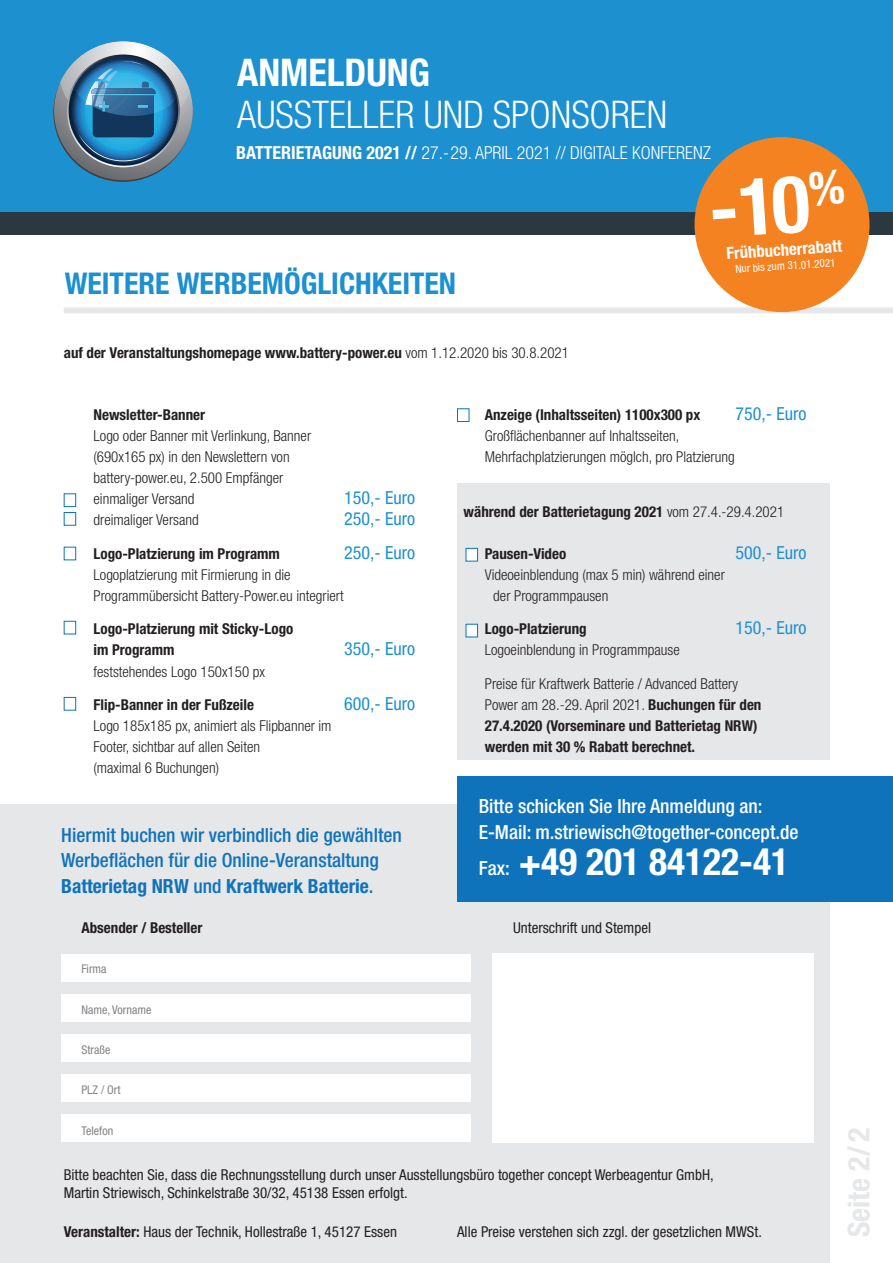
<style>
.page{position:relative;width:893px;height:1263px;background:#fff}
.page>*{position:absolute;margin:0;border:0;box-sizing:border-box;transform-origin:0 0}
.t1{font:700 condensed 79.35px "Helvetica Neue";color:#fff}
.t2{font:300 condensed 38.1px "Helvetica Neue";color:#fff}
.t3{font:700 condensed 38.1px "Helvetica Neue";color:#fff}
.t4{font:700 condensed 37.5px "Helvetica Neue";color:#fff}
.t5{font:700 condensed 30px "Helvetica Neue";color:#1d90d0}
.t6{font:700 condensed 30px "Helvetica Neue";color:#e6e7e9}
.t7{font:500 condensed 19.5px/25.5px "Helvetica Neue";color:#0e73bb}
.t8{font:500 condensed 19.5px/25.5px "Helvetica Neue";color:#fff}
.t9{font:condensed 18px "Helvetica Neue";color:#1d90d0}
.t10{font:300 condensed 18px "Helvetica Neue";color:#fff}
.t11{font:700 condensed 16.65px "Helvetica Neue";color:#fff}
.t12{font:300 condensed 15px/21px "Helvetica Neue";color:#231f20}
.t13{font:700 condensed 15px/21px "Helvetica Neue";color:#231f20}
.t14{font:condensed 15px/18px "Helvetica Neue";color:#231f20}
.t15{font:condensed 12px "Helvetica Neue";color:#808285}
.t16{font:condensed 11.1px "Helvetica Neue";color:#fff}
.s1{font-weight:700}
.s2{font-weight:300}
.s3{font-weight:500;font-size:19.5px}
</style>
<div class="page">
<div style="left:0;top:1204px;width:829px;height:59px;background:#e6e7e9"></div>
<div style="left:0;top:0;width:893px;height:217px;background:#1d90d0"></div>
<div style="left:0;top:212px;width:893px;height:23px;background:#2c3840"></div>
<svg style="left:54px;top:42px;width:139px;height:138px"></svg>
<svg style="left:60px;top:41px;width:130px;height:128px"></svg>
<div style="left:0;top:804px;width:829px;height:405px;background:#e6e7e9"></div>
<div style="left:457px;top:484px;width:372px;height:276px;background:#e6e7e9"></div>
<div style="left:457px;top:776px;width:436px;height:125px;background:#0e73bb"></div>
<div style="left:62px;top:1114px;width:409px;height:28px;background:#fff"></div>
<div style="left:62px;top:1074px;width:409px;height:28px;background:#fff"></div>
<div style="left:62px;top:1034px;width:409px;height:28px;background:#fff"></div>
<div style="left:62px;top:994px;width:409px;height:28px;background:#fff"></div>
<div style="left:62px;top:954px;width:409px;height:28px;background:#fff"></div>
<div style="left:492px;top:953px;width:322px;height:189px;background:#fff"></div>
<div style="left:64px;top:307px;width:829px;height:6px;background:#e6e7e9"></div>
<div style="left:64px;top:493px;width:12px;height:14px;background:#fff;border:1px solid #0e73bb"></div>
<div style="left:64px;top:512px;width:12px;height:14px;background:#fff;border:1px solid #0e73bb"></div>
<div style="left:457px;top:408px;width:12px;height:14px;background:#fff;border:1px solid #0e73bb"></div>
<div style="left:466px;top:548px;width:12px;height:13px;background:#fff;border:1px solid #0e73bb"></div>
<div style="left:466px;top:624px;width:12px;height:13px;background:#fff;border:1px solid #0e73bb"></div>
<div style="left:64px;top:547px;width:12px;height:13px;background:#fff;border:1px solid #0e73bb"></div>
<div style="left:64px;top:621px;width:12px;height:13px;background:#fff;border:1px solid #0e73bb"></div>
<div style="left:64px;top:697px;width:12px;height:13px;background:#fff;border:1px solid #0e73bb"></div>
<div style="left:694px;top:137px;width:175px;height:175px;background:#f58220;border-radius:50%"></div>
<h2 class="t3" style="left:237px;top:50px;width:194px">Anmeldung</h2>
<h2 class="t2" style="left:237px;top:93px;width:432px">Aussteller und Sponsoren</h2>
<p class="t10" style="left:236px;top:142px;width:476px"><span class="s1">Batterietagung 2021 //</span> 27.-29. April 2021 // Digitale Konferenz</p>
<h3 class="t5" style="left:65px;top:265px;width:393px">weitere Werbemöglichkeiten</h3>
<p class="t13" style="left:64px;top:342px;width:507px">auf der Veranstaltungshomepage www.battery-power.eu <span class="s2">vom 1.12.2020 bis 30.8.2021</span></p>
<h1 class="t1" style="left:705px;top:162px;width:139px;rotate:-4deg">-10<sup>%</sup></h1>
<p class="t11" style="left:726px;top:243px;width:120px;rotate:-4deg">Frühbucherrabatt</p>
<p class="t16" style="left:735px;top:263px;width:102px;rotate:-4deg">Nur bis zum 31.01.2021</p>
<p class="t13" style="left:64px;top:404px;width:20px">N</p>
<p class="t13" style="left:102px;top:404px;width:105px">ewsletter-Banner</p>
<p class="t12" style="left:94px;top:425px;width:219px">Logo oder Banner mit Verlinkung, Banner (690x165 px) in den Newslettern von battery-power.eu, 2.500 Empfänger einmaliger Versand</p>
<p class="t9" style="left:344px;top:487px;width:72px">150,- Euro</p>
<p class="t12" style="left:94px;top:509px;width:107px">dreimaliger Versand</p>
<p class="t9" style="left:344px;top:508px;width:72px">250,- Euro</p>
<p class="t13" style="left:64px;top:543px;width:218px">Logo-Platzierung im Programm</p>
<p class="t9" style="left:344px;top:542px;width:72px">250,- Euro</p>
<p class="t12" style="left:94px;top:564px;width:252px">Logoplatzierung mit Firmierung in die<br>Programmübersicht Battery-Power.eu integriert</p>
<p class="t13" style="left:94px;top:618px;width:201px;text-indent:-30px">Logo-Platzierung mit Sticky-Logo im Programm</p>
<p class="t9" style="left:344px;top:639px;width:72px">350,- Euro</p>
<p class="t12" style="left:94px;top:660px;width:173px">feststehendes Logo 150x150 px</p>
<p class="t13" style="left:94px;top:694px;width:162px">Flip-Banner in der Fußzeile</p>
<p class="t9" style="left:344px;top:693px;width:72px">600,- Euro</p>
<p class="t12" style="left:94px;top:715px;width:240px">Logo 185x185 px, animiert als Flipbanner im<br>Footer, sichtbar auf allen Seiten<br>(maximal 6 Buchungen)</p>
<h3 class="t7" style="left:61px;top:821px;width:342px">Hiermit buchen wir verbindlich die gewählten<br>Werbeflächen für die Online-Veranstaltung<br><span class="s1">Batterietag NRW</span> und <span class="s1">Kraftwerk Batterie</span>.</h3>
<p class="t13" style="left:81px;top:917px;width:123px">Absender / Besteller</p>
<p class="t15" style="left:81px;top:962px;width:27px">Firma</p>
<p class="t15" style="left:81px;top:1002px;width:71px">Name, Vorname</p>
<p class="t15" style="left:81px;top:1043px;width:30px">Straße</p>
<p class="t15" style="left:81px;top:1083px;width:41px">PLZ / Ort</p>
<p class="t15" style="left:81px;top:1123px;width:33px">Telefon</p>
<p class="t13" style="left:485px;top:404px;width:217px">Anzeige (Inhaltsseiten) 1100x300 px</p>
<p class="t9" style="left:736px;top:403px;width:72px">750,- Euro</p>
<p class="t12" style="left:485px;top:425px;width:251px">Großflächenbanner auf Inhaltsseiten,<br>Mehrfachplatzierungen möglch, pro Platzierung</p>
<p class="t13" style="left:464px;top:501px;width:322px">während der Batterietagung 2021 <span class="s2">vom 27.4.-29.4.2021</span></p>
<p class="t13" style="left:464px;top:543px;width:104px">Pausen-Video</p>
<p class="t9" style="left:736px;top:542px;width:72px">500,- Euro</p>
<p class="t12" style="left:493px;top:564px;width:233px;text-indent:-9px">Videoeinblendung (max 5 min) während einer der Programmpausen</p>
<p class="t13" style="left:464px;top:618px;width:125px">Logo-Platzierung</p>
<p class="t9" style="left:736px;top:618px;width:72px">150,- Euro</p>
<p class="t12" style="left:485px;top:639px;width:196px">Logoeinblendung in Programmpause</p>
<p class="t13" style="left:485px;top:673px;width:278px;text-indent:-30px"><span class="s2">P reise für Kraftwerk Batterie / Advanced Battery Power am 28.-29. April 2021.</span> Buchungen für den 27.4.2020 (Vorseminare und Batterietag NRW) werden mit 30 % Rabatt berechnet.</p>
<h3 class="t8" style="left:479px;top:793px;width:321px">Bitte schicken Sie Ihre Anmeldung an:<br>E-Mail: m.striewisch@together-concept.de</h3>
<h3 class="t4" style="left:479px;top:839px;width:312px"><span class="s3">Fax:</span> +49 201 84122-41</h3>
<p class="t14" style="left:513px;top:919px;width:139px">Unterschrift und Stempel</p>
<p class="t14" style="left:64px;top:1166px;width:651px">Bitte beachten Sie, dass die Rechnungsstellung durch unser Ausstellungsbüro together concept Werbeagentur GmbH,<br>Martin Striewisch, Schinkelstraße 30/32, 45138 Essen erfolgt.</p>
<p class="t14" style="left:64px;top:1223px;width:335px"><span class="s1">Veranstalter:</span> Haus der Technik, Hollestraße 1, 45127 Essen</p>
<p class="t14" style="left:457px;top:1223px;width:306px">Alle Preise verstehen sich zzgl. der gesetzlichen MWSt.</p>
<h3 class="t6" style="left:841px;top:1237px;width:111px;rotate:-90deg">Seite 2/ 2</h3>
</div>
